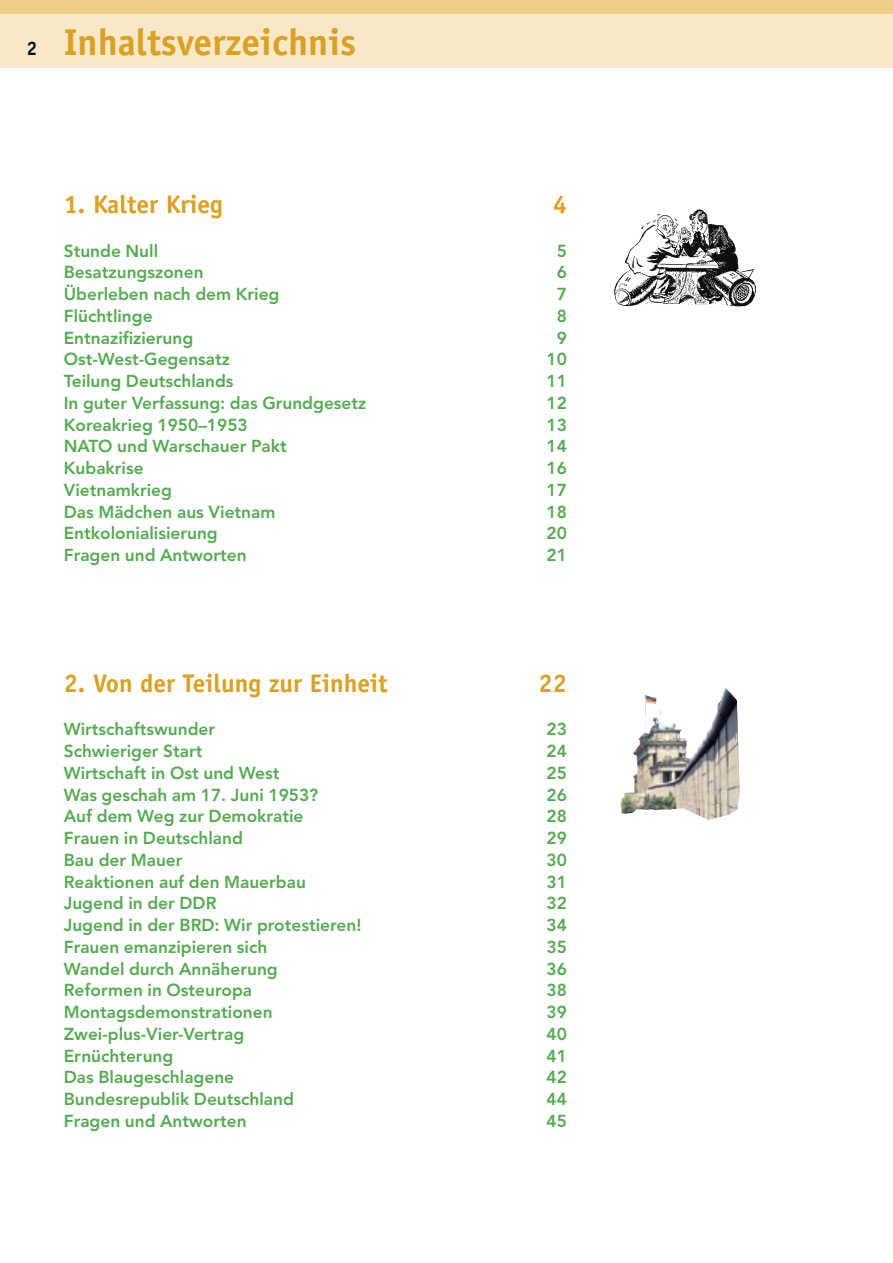
<style>
.page{position:relative;width:893px;height:1263px;background:#fff}
.page>*{position:absolute;margin:0;border:0;box-sizing:border-box;transform-origin:0 0}
._04_Fragen_und_Antwo{font:700 37.5px "Officina Sans Std";color:#dca024}
._08_Kapitelgliederun{font:700 25.5px "Officina Sans Std";color:#dca024}
._73_Seitenzahl{font:700 19.5px "Officina Sans Std";color:#100f10}
._12_linksbündig{font:800 17.25px "Avenir LT Std";color:#55ab51}
._12_Absatz_linksbünd{font:800 17.25px "Avenir LT Std";color:#55ab51}
</style>
<div class="page">
<div style="left:0;top:0;width:893px;height:15px;background:#eecd86"></div>
<div style="left:0;top:15px;width:64px;height:53px;background:#f8e8c7"></div>
<div style="left:64px;top:15px;width:829px;height:53px;background:#f8e8c7"></div>
<svg style="left:614px;top:209px;width:142px;height:98px"></svg>
<svg style="left:620px;top:688px;width:120px;height:132px"></svg>
<p class="_73_Seitenzahl" style="left:26px;top:36px;width:12px">2</p>
<p class="_04_Fragen_und_Antwo" style="left:64px;top:19px;width:294px">Inhaltsverzeichnis</p>
<p class="_08_Kapitelgliederun" style="left:64px;top:189px;width:161px">1. Kalter Krieg</p>
<p class="_08_Kapitelgliederun" style="left:553px;top:189px;width:16px">4</p>
<p class="_12_Absatz_linksbünd" style="left:64px;top:240px;width:96px">Stunde Null</p>
<p class="_12_Absatz_linksbünd" style="left:557px;top:240px;width:12px">5</p>
<p class="_12_Absatz_linksbünd" style="left:64px;top:262px;width:141px">Besatzungszonen</p>
<p class="_12_Absatz_linksbünd" style="left:557px;top:262px;width:12px">6</p>
<p class="_12_Absatz_linksbünd" style="left:64px;top:284px;width:217px">Überleben nach dem Krieg</p>
<p class="_12_Absatz_linksbünd" style="left:557px;top:284px;width:12px">7</p>
<p class="_12_Absatz_linksbünd" style="left:64px;top:306px;width:90px">Flüchtlinge</p>
<p class="_12_Absatz_linksbünd" style="left:557px;top:306px;width:12px">8</p>
<p class="_12_Absatz_linksbünd" style="left:64px;top:327px;width:131px">Entnazifizierung</p>
<p class="_12_Absatz_linksbünd" style="left:557px;top:327px;width:12px">9</p>
<p class="_12_Absatz_linksbünd" style="left:64px;top:349px;width:168px">Ost-West-Gegensatz</p>
<p class="_12_Absatz_linksbünd" style="left:547px;top:349px;width:22px">10</p>
<p class="_12_Absatz_linksbünd" style="left:64px;top:371px;width:171px">Teilung Deutschlands</p>
<p class="_12_Absatz_linksbünd" style="left:547px;top:371px;width:22px">11</p>
<p class="_12_Absatz_linksbünd" style="left:64px;top:393px;width:304px">In guter Verfassung: das Grundgesetz</p>
<p class="_12_Absatz_linksbünd" style="left:547px;top:393px;width:22px">12</p>
<p class="_12_Absatz_linksbünd" style="left:64px;top:414px;width:186px">Koreakrieg 1950–1953</p>
<p class="_12_Absatz_linksbünd" style="left:547px;top:414px;width:22px">13</p>
<p class="_12_Absatz_linksbünd" style="left:64px;top:436px;width:224px">NATO und Warschauer Pakt</p>
<p class="_12_Absatz_linksbünd" style="left:547px;top:436px;width:22px">14</p>
<p class="_12_Absatz_linksbünd" style="left:64px;top:458px;width:81px">Kubakrise</p>
<p class="_12_Absatz_linksbünd" style="left:547px;top:458px;width:22px">16</p>
<p class="_12_Absatz_linksbünd" style="left:64px;top:480px;width:110px">Vietnamkrieg</p>
<p class="_12_Absatz_linksbünd" style="left:547px;top:480px;width:22px">17</p>
<p class="_12_Absatz_linksbünd" style="left:64px;top:501px;width:213px">Das Mädchen aus Vietnam</p>
<p class="_12_Absatz_linksbünd" style="left:547px;top:501px;width:22px">18</p>
<p class="_12_Absatz_linksbünd" style="left:64px;top:523px;width:155px">Entkolonialisierung</p>
<p class="_12_Absatz_linksbünd" style="left:547px;top:523px;width:22px">20</p>
<p class="_12_Absatz_linksbünd" style="left:64px;top:545px;width:184px">Fragen und Antworten</p>
<p class="_12_Absatz_linksbünd" style="left:547px;top:545px;width:22px">21</p>
<p class="_08_Kapitelgliederun" style="left:64px;top:667px;width:325px">2. Von der Teilung zur Einheit</p>
<p class="_08_Kapitelgliederun" style="left:539px;top:667px;width:30px">22</p>
<p class="_12_Absatz_linksbünd" style="left:64px;top:719px;width:153px">Wirtschaftswunder</p>
<p class="_12_Absatz_linksbünd" style="left:547px;top:719px;width:22px">23</p>
<p class="_12_Absatz_linksbünd" style="left:64px;top:741px;width:140px">Schwieriger Start</p>
<p class="_12_Absatz_linksbünd" style="left:547px;top:741px;width:22px">24</p>
<p class="_12_Absatz_linksbünd" style="left:64px;top:762px;width:217px">Wirtschaft in Ost und West</p>
<p class="_12_Absatz_linksbünd" style="left:547px;top:762px;width:22px">25</p>
<p class="_12_linksbündig" style="left:64px;top:784px;width:256px">Was geschah am 17. Juni 1953?</p>
<p class="_12_linksbündig" style="left:547px;top:784px;width:22px">26</p>
<p class="_12_linksbündig" style="left:64px;top:806px;width:241px">Auf dem Weg zur Demokratie</p>
<p class="_12_linksbündig" style="left:547px;top:806px;width:22px">28</p>
<p class="_12_linksbündig" style="left:64px;top:828px;width:181px">Frauen in Deutschland</p>
<p class="_12_linksbündig" style="left:547px;top:828px;width:22px">29</p>
<p class="_12_linksbündig" style="left:64px;top:849px;width:120px">Bau der Mauer</p>
<p class="_12_linksbündig" style="left:547px;top:849px;width:22px">30</p>
<p class="_12_linksbündig" style="left:64px;top:871px;width:244px">Reaktionen auf den Mauerbau</p>
<p class="_12_linksbündig" style="left:547px;top:871px;width:22px">31</p>
<p class="_12_linksbündig" style="left:64px;top:893px;width:154px">Jugend in der DDR</p>
<p class="_12_linksbündig" style="left:547px;top:893px;width:22px">32</p>
<p class="_12_linksbündig" style="left:64px;top:915px;width:299px">Jugend in der BRD: Wir protestieren!</p>
<p class="_12_linksbündig" style="left:547px;top:915px;width:22px">34</p>
<p class="_12_linksbündig" style="left:64px;top:936px;width:205px">Frauen emanzipieren sich</p>
<p class="_12_linksbündig" style="left:547px;top:936px;width:22px">35</p>
<p class="_12_linksbündig" style="left:64px;top:958px;width:215px">Wandel durch Annäherung</p>
<p class="_12_linksbündig" style="left:547px;top:958px;width:22px">36</p>
<p class="_12_linksbündig" style="left:64px;top:980px;width:190px">Reformen in Osteuropa</p>
<p class="_12_linksbündig" style="left:547px;top:980px;width:22px">38</p>
<p class="_12_linksbündig" style="left:64px;top:1002px;width:210px">Montagsdemonstrationen</p>
<p class="_12_linksbündig" style="left:547px;top:1002px;width:22px">39</p>
<p class="_12_linksbündig" style="left:64px;top:1023px;width:182px">Zwei-plus-Vier-Vertrag</p>
<p class="_12_linksbündig" style="left:547px;top:1023px;width:22px">40</p>
<p class="_12_linksbündig" style="left:64px;top:1045px;width:111px">Ernüchterung</p>
<p class="_12_linksbündig" style="left:547px;top:1045px;width:22px">41</p>
<p class="_12_linksbündig" style="left:64px;top:1067px;width:172px">Das Blaugeschlagene</p>
<p class="_12_linksbündig" style="left:547px;top:1067px;width:22px">42</p>
<p class="_12_linksbündig" style="left:64px;top:1089px;width:232px">Bundesrepublik Deutschland</p>
<p class="_12_linksbündig" style="left:547px;top:1089px;width:22px">44</p>
<p class="_12_linksbündig" style="left:64px;top:1110px;width:184px">Fragen und Antworten</p>
<p class="_12_linksbündig" style="left:547px;top:1110px;width:22px">45</p>
</div>
